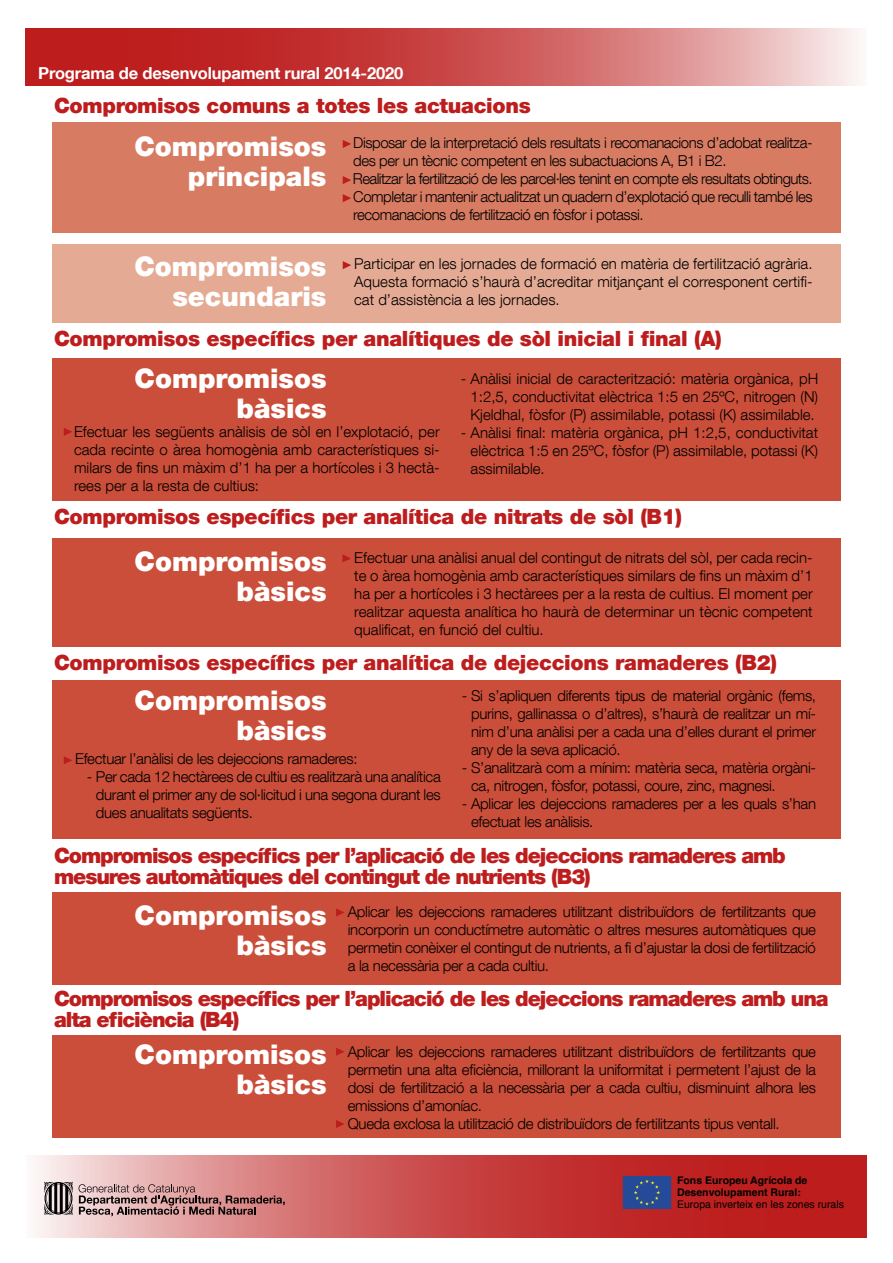
<style>
.page{position:relative;width:893px;height:1263px;background:#fff}
.page>*{position:absolute;margin:0;border:0;box-sizing:border-box;transform-origin:0 0}
.t1{font:900 27px/30px "Helvetica Neue LT Com";color:#fff;text-align:right}
.t2{font:900 21px "Helvetica Neue LT Com";letter-spacing:-.015em;color:#bd1d1d}
.t3{font:900 21px/21px "Helvetica Neue LT Com";letter-spacing:-.035em;color:#bd1d1d}
.t4{font:700 16.5px "Helvetica Neue LT Com";letter-spacing:-.01em;color:#fff}
.t5{font:300 15px/18px "Helvetica Neue LT Com";letter-spacing:-.02em;color:#000;text-align:justify}
.t6{font:300 15px "Helvetica Neue LT Com";letter-spacing:-.04em;color:#000}
.t7{font:700 10.5px/12.3px "Helvetica";color:#000}
.t8{font:10.5px "Helvetica";color:#000}
</style>
<div class="page">
<svg style="left:26px;top:28px;width:832px;height:57px;background:#cf5b5b"></svg>
<svg style="left:36px;top:1155px;width:831px;height:82px;background:#cc5252"></svg>
<svg style="left:44px;top:1181px;width:29px;height:34px"></svg>
<svg style="left:79px;top:1184px;width:206px;height:32px;background:#af7e7e"></svg>
<div style="left:52px;top:359px;width:789px;height:142px;background:#ca4e39"></div>
<div style="left:52px;top:122px;width:789px;height:111px;background:#d77c63"></div>
<div style="left:52px;top:244px;width:789px;height:78px;background:#e5aa94"></div>
<div style="left:623px;top:1176px;width:48px;height:33px;background:#254a97"></div>
<svg style="left:634px;top:1179px;width:26px;height:26px"></svg>
<div style="left:52px;top:538px;width:789px;height:109px;background:#ca4e39"></div>
<div style="left:52px;top:681px;width:789px;height:158px;background:#ca4e39"></div>
<div style="left:52px;top:892px;width:789px;height:92px;background:#ca4e39"></div>
<div style="left:52px;top:1035px;width:789px;height:102px;background:#ca4e39"></div>
<svg style="left:343px;top:140px;width:8px;height:8px"></svg>
<svg style="left:343px;top:176px;width:8px;height:8px"></svg>
<svg style="left:343px;top:194px;width:8px;height:8px"></svg>
<svg style="left:343px;top:261px;width:8px;height:8px"></svg>
<svg style="left:64px;top:428px;width:8px;height:8px"></svg>
<svg style="left:342px;top:554px;width:9px;height:8px"></svg>
<svg style="left:336px;top:908px;width:8px;height:8px"></svg>
<svg style="left:336px;top:1048px;width:8px;height:8px"></svg>
<svg style="left:336px;top:1120px;width:8px;height:8px"></svg>
<svg style="left:64px;top:756px;width:8px;height:8px"></svg>
<p class="t4" style="left:38px;top:63px;width:366px">Programa de desenvolupament rural 2014-2020</p>
<h2 class="t2" style="left:54px;top:93px;width:478px">Compromisos comuns a totes les actuacions</h2>
<h1 class="t1" style="left:134px;top:131px;width:194px">Compromisos principals</h1>
<p class="t5" style="left:353px;top:134px;width:461px;text-indent:-9px">- Disposar de la interpretació dels resultats i recomanacions d’adobat realitza&shy;des per un tècnic competent en les subactuacions A, B1 i B2.</p>
<p class="t6" style="left:344px;top:170px;width:470px">- Realitzar la fertilització de les parcel·les tenint en compte els resultats obtinguts.</p>
<p class="t5" style="left:353px;top:188px;width:461px;text-indent:-9px">- Completar i mantenir actualitzat un quadern d’explotació que reculli també les recomanacions de fertilització en fòsfor i potassi.</p>
<p class="t5" style="left:354px;top:254px;width:460px;text-indent:-10px">- Participar en les jornades de formació en matèria de fertilització agrària.<br>Aquesta formació s’haurà d’acreditar mitjançant el corresponent certifi&shy;cat d’assistència a les jornades.</p>
<h1 class="t1" style="left:134px;top:252px;width:194px">Compromisos secundaris</h1>
<h2 class="t2" style="left:54px;top:325px;width:669px">Compromisos específics per analítiques de sòl inicial i final (A)</h2>
<h1 class="t1" style="left:135px;top:363px;width:194px">Compromisos bàsics</h1>
<p class="t5" style="left:74px;top:423px;width:367px">Efectuar les següents anàlisis de sòl en l’explotació, per cada recinte o àrea homogènia amb característiques si&shy;milars de fins un màxim d’1 ha per a hortícoles i 3 hectà&shy;rees per a la resta de cultius:</p>
<p class="t5" style="left:471px;top:369px;width:349px;text-indent:-10px">- Anàlisi inicial de caracterització: matèria orgànica, pH 1:2,5, conductivitat elèctrica 1:5 en 25ºC, nitrogen (N)<br>Kjeldhal, fòsfor (P) assimilable, potassi (K) assimilable.</p>
<p class="t5" style="left:471px;top:423px;width:349px;text-indent:-10px">- Anàlisi final: matèria orgànica, pH 1:2,5, conductivitat elèctrica 1:5 en 25ºC, fòsfor (P) assimilable, potassi (K) assimilable.</p>
<h2 class="t2" style="left:54px;top:504px;width:630px">Compromisos específics per analítica de nitrats de sòl (B1)</h2>
<h1 class="t1" style="left:135px;top:546px;width:194px">Compromisos bàsics</h1>
<p class="t5" style="left:354px;top:549px;width:460px;text-indent:-10px">- Efectuar una anàlisi anual del contingut de nitrats del sòl, per cada recin&shy;te o àrea homogènia amb característiques similars de fins un màxim d’1 ha per a hortícoles i 3 hectàrees per a la resta de cultius. El moment per realitzar aquesta analítica ho haurà de determinar un tècnic competent qualificat, en funció del cultiu.</p>
<h2 class="t2" style="left:54px;top:650px;width:725px">Compromisos específics per analítica de dejeccions ramaderes (B2)</h2>
<p class="t5" style="left:471px;top:686px;width:346px;text-indent:-9px">- Si s’apliquen diferents tipus de material orgànic (fems, purins, gallinassa o d’altres), s’haurà de realitzar un mí&shy;nim d’una anàlisi per a cada una d’elles durant el primer any de la seva aplicació.</p>
<p class="t5" style="left:471px;top:758px;width:346px;text-indent:-9px">- S’analitzarà com a mínim: matèria seca, matèria orgàni&shy;ca, nitrogen, fòsfor, potassi, coure, zinc, magnesi.</p>
<p class="t5" style="left:471px;top:794px;width:346px;text-indent:-9px">- Aplicar les dejeccions ramaderes per a les quals s’han efectuat les anàlisis.</p>
<h2 class="t3" style="left:54px;top:845px;width:733px">Compromisos específics per l’aplicació de les dejeccions ramaderes amb mesures automàtiques del contingut de nutrients (B3)</h2>
<h1 class="t1" style="left:135px;top:900px;width:194px">Compromisos bàsics</h1>
<p class="t5" style="left:348px;top:902px;width:470px">Aplicar les dejeccions ramaderes utilitzant distribuïdors de fertilitzants que incorporin un conductímetre automàtic o altres mesures automàtiques que permetin conèixer el contingut de nutrients, a fi d’ajustar la dosi de fertilització a la necessària per a cada cultiu.</p>
<h2 class="t3" style="left:54px;top:988px;width:776px">Compromisos específics per l’aplicació de les dejeccions ramaderes amb una alta eficiència (B4)</h2>
<h1 class="t1" style="left:135px;top:1039px;width:194px">Compromisos bàsics</h1>
<p class="t5" style="left:348px;top:1042px;width:470px;text-align:left">Aplicar les dejeccions ramaderes utilitzant distribuïdors de fertilitzants que permetin una alta eficiència, millorant la uniformitat i permetent l’ajust de la dosi de fertilització a la necessària per a cada cultiu, disminuint alhora les emissions d’amoníac.<br>Queda exclosa la utilització de distribuïdors de fertilitzants tipus ventall.</p>
<h1 class="t1" style="left:135px;top:685px;width:194px">Compromisos bàsics</h1>
<p class="t5" style="left:75px;top:750px;width:284px">Efectuar l’anàlisi de les dejeccions ramaderes:</p>
<p class="t5" style="left:96px;top:768px;width:346px;text-indent:-9px">- Per cada 12 hectàrees de cultiu es realitzarà una analítica durant el primer any de sol·licitud i una segona durant les dues anualitats següents.</p>
<p class="t7" style="left:677px;top:1174px;width:132px">Fons Europeu Agrícola de<br>Desenvolupament Rural:</p>
<p class="t8" style="left:677px;top:1196px;width:168px">Europa inverteix en les zones rurals</p>
</div>
